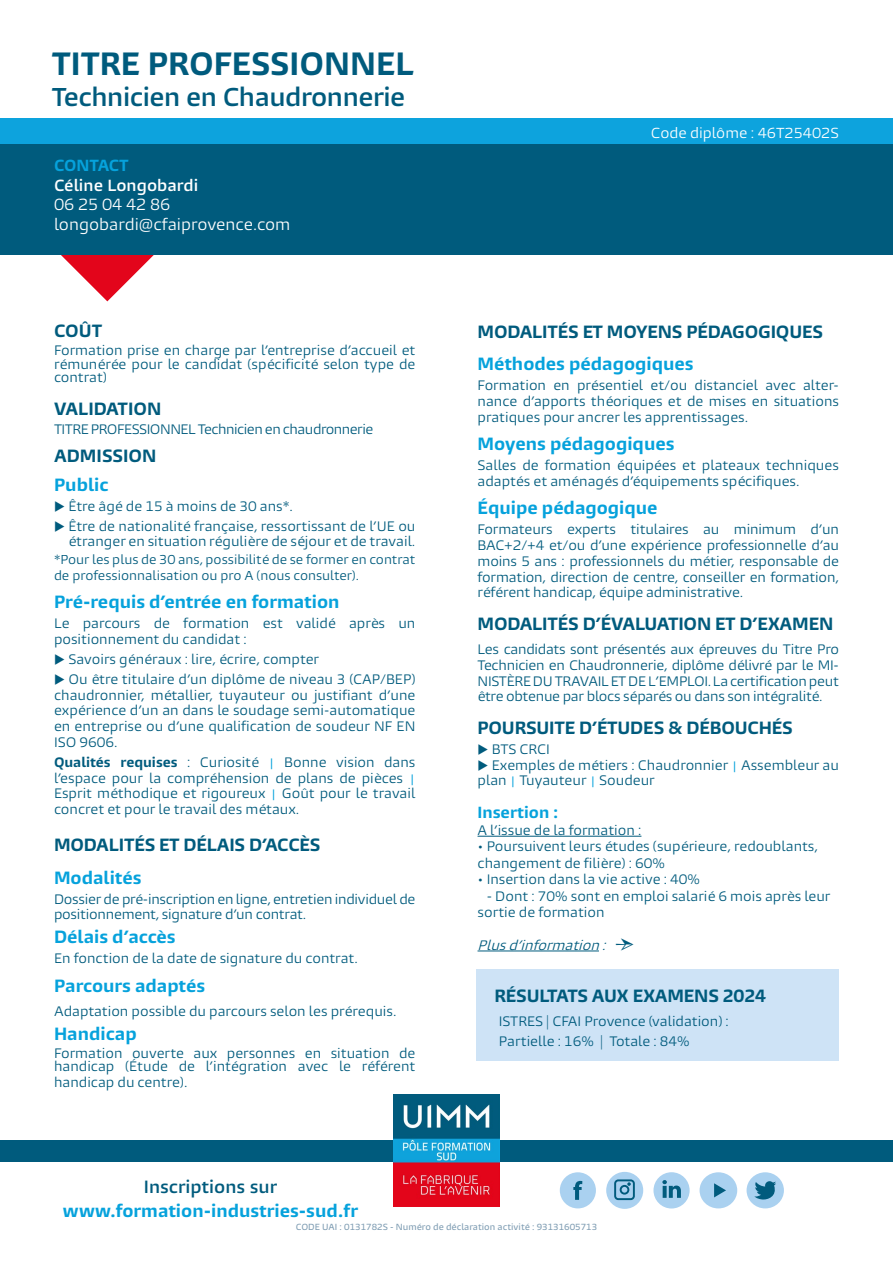
<style>
.page{position:relative;width:893px;height:1263px;background:#fff}
.page>*{position:absolute;margin:0;border:0;box-sizing:border-box;transform-origin:0 0}
.t1{font:700 30px "Burlingame Pro";color:#005b7d}
.t2{font:600 24px "Burlingame Pro";letter-spacing:-.02em;color:#005b7d}
.t3{font:21px "Minion Pro";color:#005b7d}
.t4{font:700 16.5px "Burlingame Pro";color:#06a2dc}
.t5{font:700 16.5px "Burlingame Pro";letter-spacing:-.01em;color:#005b7d}
.t6{font:600 16.5px "Burlingame Pro";color:#005b7d}
.t7{font:15px/19.5px "Burlingame Pro";color:#fff}
.t8{font:700 15px "Burlingame Pro";color:#06a2dc}
.t9{font:600 15px "Burlingame Pro";color:#fff}
.t10{font:13.5px "Burlingame Pro";color:#fff}
.t11{font:12.75px/15.8px "Burlingame Pro";color:#005b7d}
.t12{font:12.75px/15.8px "Burlingame Pro";letter-spacing:-.02em;color:#005b7d}
.t13{font:12.75px "Burlingame Pro";letter-spacing:-.04em;color:#005b7d}
.t14{font:italic 12.75px "Burlingame Pro";color:#005b7d}
.t15{font:12px/15.8px "Burlingame Pro";color:#005b7d}
.t16{font:500 8.25px "Burlingame Pro";color:#7f9db3}
.s1{font-weight:700}
.s2{font-family:"Franklin Gothic";color:#06a2dc}
</style>
<div class="page">
<div style="left:476px;top:969px;width:363px;height:91px;background:#cee3f6"></div>
<svg style="left:61px;top:255px;width:93px;height:46px"></svg>
<div style="left:0;top:1140px;width:893px;height:22px;background:#005b7d"></div>
<div style="left:0;top:144px;width:893px;height:111px;background:#005b7d"></div>
<img style="left:394px;top:1094px;width:105px;height:113px">
<div style="left:0;top:118px;width:893px;height:26px;background:#0da3dd"></div>
<hr style="left:477px;top:836px;width:164px;height:1px;background:#005b7d">
<hr style="left:477px;top:951px;width:122px;height:1px;background:#005b7d">
<div style="left:560px;top:1172px;width:36px;height:36px;background:#aad1f0;border-radius:50%"></div>
<svg style="left:573px;top:1181px;width:9px;height:19px"></svg>
<div style="left:653px;top:1172px;width:37px;height:36px;background:#aad1f0;border-radius:50%"></div>
<svg style="left:662px;top:1180px;width:19px;height:18px"></svg>
<div style="left:747px;top:1172px;width:37px;height:36px;background:#aad1f0;border-radius:50%"></div>
<svg style="left:754px;top:1181px;width:22px;height:19px"></svg>
<div style="left:606px;top:1172px;width:37px;height:37px;background:#aad1f0;border-radius:50%"></div>
<div style="left:700px;top:1172px;width:37px;height:36px;background:#aad1f0;border-radius:50%"></div>
<svg style="left:714px;top:1183px;width:12px;height:14px"></svg>
<svg style="left:614px;top:1179px;width:21px;height:22px"></svg>
<h1 class="t1" style="left:52px;top:45px;width:363px">TITRE PROFESSIONNEL</h1>
<h2 class="t2" style="left:52px;top:82px;width:355px">Technicien en Chaudronnerie</h2>
<p class="t8" style="left:54px;top:156px;width:76px">CONTACT</p>
<p class="t9" style="left:54px;top:176px;width:146px">Céline Longobardi</p>
<p class="t7" style="left:54px;top:195px;width:238px">06 25 04 42 86 longobardi@cfaiprovence.com</p>
<p class="t5" style="left:54px;top:321px;width:50px">COÛT</p>
<p class="t11" style="left:54px;top:344px;width:363px;line-height:13.5px;text-align:justify">Formation prise en charge par l’entreprise d’accueil et rémunérée pour le candidat (spécificité selon type de contrat)</p>
<p class="t5" style="left:54px;top:398px;width:109px">VALIDATION</p>
<p class="t13" style="left:54px;top:421px;width:321px">TITRE PROFESSIONNEL Technicien en chaudronnerie</p>
<p class="t5" style="left:54px;top:446px;width:104px">ADMISSION</p>
<p class="t4" style="left:54px;top:474px;width:56px">Public</p>
<p class="t11" style="left:54px;top:498px;width:240px">◆ Être âgé de 15 à moins de 30 ans*.</p>
<p class="t11" style="left:54px;top:518px;width:363px;text-align:right">◆ Être de nationalité française, ressortissant de l’UE ou étranger en situation régulière de séjour et de travail.</p>
<p class="t15" style="left:54px;top:552px;width:363px">*Pour les plus de 30 ans, possibilité de se former en contrat de professionnalisation ou pro A (nous consulter).</p>
<p class="t4" style="left:54px;top:591px;width:287px">Pré-requis d’entrée en formation</p>
<p class="t11" style="left:54px;top:616px;width:363px">Le parcours de formation est validé après un positionnement du candidat :</p>
<p class="t11" style="left:54px;top:651px;width:267px">◆ Savoirs généraux : lire, écrire, compter</p>
<p class="t11" style="left:54px;top:671px;width:363px;text-align:justify">◆ Ou être titulaire d’un diplôme de niveau 3 (CAP/BEP) chaudronnier, métallier, tuyauteur ou justifiant d’une expérience d’un an dans le soudage semi-automatique en entreprise ou d’une qualification de soudeur NF EN ISO 9606.</p>
<p class="t11" style="left:54px;top:754px;width:363px;text-align:justify"><span class="s1">Qualités requises</span> : Curiosité <span class="s2">|</span> Bonne vision dans l’espace pour la compréhension de plans de pièces <span class="s2">| </span>Esprit méthodique et rigoureux <span class="s2">|</span> Goût pour le travail concret et pour le travail des métaux.</p>
<p class="t5" style="left:54px;top:834px;width:268px">MODALITÉS ET DÉLAIS D’ACCÈS</p>
<p class="t4" style="left:54px;top:867px;width:89px">Modalités</p>
<p class="t12" style="left:54px;top:891px;width:363px">Dossier de pré-inscription en ligne, entretien individuel de positionnement, signature d’un contrat.</p>
<p class="t4" style="left:54px;top:927px;width:123px">Délais d’accès</p>
<p class="t11" style="left:54px;top:951px;width:305px">En fonction de la date de signature du contrat.</p>
<p class="t4" style="left:54px;top:975px;width:153px">Parcours adaptés</p>
<p class="t11" style="left:54px;top:1003px;width:344px">Adaptation possible du parcours selon les prérequis.</p>
<p class="t4" style="left:54px;top:1023px;width:84px">Handicap</p>
<p class="t11" style="left:54px;top:1046px;width:363px;line-height:13.5px">Formation ouverte aux personnes en situation de handicap (Étude de l’intégration avec le référent</p>
<p class="t11" style="left:54px;top:1074px;width:135px">handicap du centre).</p>
<p class="t6" style="left:144px;top:1176px;width:135px">Inscriptions sur</p>
<p class="t4" style="left:63px;top:1200px;width:297px">www.formation-industries-sud.fr</p>
<p class="t10" style="left:651px;top:124px;width:190px">Code diplôme : 46T25402S</p>
<p class="t5" style="left:477px;top:321px;width:347px">MODALITÉS ET MOYENS PÉDAGOGIQUES</p>
<p class="t4" style="left:477px;top:354px;width:218px">Méthodes pédagogiques</p>
<p class="t11" style="left:477px;top:378px;width:363px;text-align:justify">Formation en présentiel et/ou distanciel avec alter&shy;nance d’apports théoriques et de mises en situations pratiques pour ancrer les apprentissages.</p>
<p class="t4" style="left:477px;top:433px;width:198px">Moyens pédagogiques</p>
<p class="t11" style="left:477px;top:458px;width:363px">Salles de formation équipées et plateaux techniques adaptés et aménagés d’équipements spécifiques.</p>
<p class="t4" style="left:477px;top:498px;width:182px">Équipe pédagogique</p>
<p class="t11" style="left:477px;top:522px;width:363px;text-align:justify">Formateurs experts titulaires au minimum d’un BAC+2/+4 et/ou d’une expérience professionnelle d’au moins 5 ans : professionnels du métier, responsable de formation, direction de centre, conseiller en formation, référent handicap, équipe administrative.</p>
<p class="t5" style="left:477px;top:613px;width:357px">MODALITÉS D’ÉVALUATION ET D’EXAMEN</p>
<p class="t11" style="left:477px;top:641px;width:363px;text-align:justify">Les candidats sont présentés aux épreuves du Titre Pro Technicien en Chaudronnerie, diplôme délivré par le MI-NISTÈRE DU TRAVAIL ET DE L’EMPLOI. La certification peut être obtenue par blocs séparés ou dans son intégralité.</p>
<p class="t5" style="left:477px;top:717px;width:317px">POURSUITE D’ÉTUDES &amp; DÉBOUCHÉS</p>
<p class="t11" style="left:477px;top:741px;width:74px">◆ BTS CRCI</p>
<p class="t11" style="left:477px;top:757px;width:363px;line-height:15px">◆ Exemples de métiers : Chaudronnier <span class="s2">|</span> Assembleur au plan <span class="s2">|</span> Tuyauteur <span class="s2">|</span> Soudeur</p>
<p class="t8" style="left:477px;top:803px;width:82px">Insertion :</p>
<p class="t11" style="left:477px;top:822px;width:165px">A l’issue de la formation :</p>
<p class="t11" style="left:477px;top:838px;width:342px;line-height:16.5px">• Poursuivent leurs études (supérieure, redoublants, changement de filière) : 60%</p>
<p class="t11" style="left:477px;top:872px;width:224px">• Insertion dans la vie active : 40%</p>
<p class="t11" style="left:477px;top:888px;width:354px;line-height:16.5px;text-indent:9px">- Dont : 70% sont en emploi salarié 6 mois après leur sortie de formation</p>
<p class="t14" style="left:477px;top:937px;width:134px">Plusd’information :</p>
<p class="t5" style="left:495px;top:985px;width:273px">RÉSULTATS AUX EXAMENS 2024</p>
<p class="t11" style="left:499px;top:1011px;width:232px;line-height:19.5px">ISTRES | CFAI Provence (validation) :<br>Partielle : 16% | Totale : 84%</p>
<h3 class="t3" style="left:615px;top:929px;width:20px">→</h3>
<p class="t16" style="left:296px;top:1221px;width:303px">CODE UAI : 0131782S - Numéro de déclaration activité : 93131605713</p>
</div>
